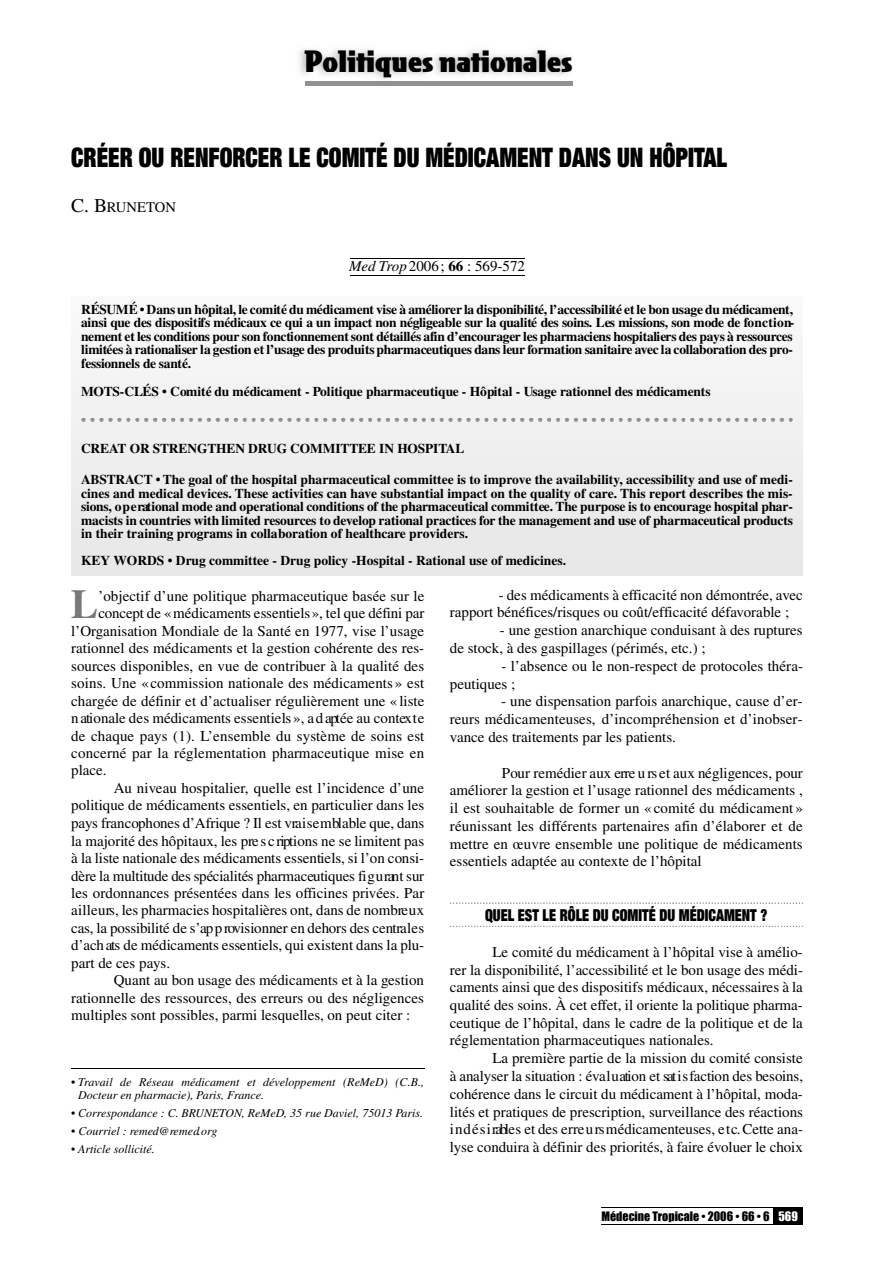
<style>
.page{position:relative;width:893px;height:1263px;background:#fff}
.page>*{position:absolute;margin:0;border:0;box-sizing:border-box;transform-origin:0 0}
.t1{font:700 40.95px "Times";color:#797979}
.t2{font:900 expanded 27px "Helvetica Neue";color:#000;scale:.85 1}
.t3{font:27px "Freshet";color:#000}
.t4{font:900 expanded 16.5px "Helvetica Neue";color:#000;scale:.85 1}
.t5{font:15px/17.9px "Times";color:#000;text-align:justify}
.t6{font:15px "Times";letter-spacing:-.02em;color:#000}
.t7{font:14.55px "Times";color:#000}
.t8{font:700 13.5px/13.5px "Times";letter-spacing:-.015em;color:#000}
.t9{font:italic 12px/13.4px "Times";color:#000}
.t10{font:12px "Impact";color:#000}
.s1{font-size:19.5px}
.s2{font-style:italic}
.s3{font-weight:700}
.s4{color:#fff}
</style>
<div class="page">
<hr style="left:601px;top:1207px;width:201px;height:1px;background:#000">
<hr style="left:601px;top:1224px;width:201px;height:1px;background:#000">
<div style="left:773px;top:1208px;width:29px;height:17px;background:#000"></div>
<hr style="left:305px;top:81px;width:267px;height:4px;background:#919191">
<svg style="left:450px;top:903px;width:352px;height:1px"></svg>
<svg style="left:450px;top:926px;width:352px;height:1px"></svg>
<div style="left:81px;top:314px;width:711px;height:262px;background:#efefef"></div>
<hr style="left:71px;top:1068px;width:353px;height:1px;background:#000">
<hr style="left:350px;top:258px;width:175px;height:1px;background:#000">
<hr style="left:350px;top:275px;width:175px;height:1px;background:#000">
<h2 class="t3" style="left:305px;top:44px;width:269px">Politiques nationales</h2>
<h2 class="t2" style="left:71px;top:148px;width:773px">CRÉER OU RENFORCER LE COMITÉ DU MÉDICAMENT DANS UN HÔPITAL</h2>
<p class="t7" style="left:71px;top:202px;width:106px"><span class="s1">C. B</span>RUNETON</p>
<p class="t5" style="left:349px;top:259px;width:177px"><span class="s2">Med Trop</span> 2006; <span class="s3">66</span> : 569-572</p>
<p class="t8" style="left:81px;top:304px;width:715px">RÉSUMÉ • Dans un hôpital, le comité du médicament vise à améliorer la disponibilité, l’accessibilité et le bon usage du médicament, ainsi que des dispositifs médicaux ce qui a un impact non néglige able sur la qualité des soins. Les missions, son mode de fo n c tio n&shy;nement et les conditions pour son fonctionnement sont détaillés afin d’encourager les pharmaciens hospitaliers des pays à re sso u rc e s limitées à rationaliser la gestion et l’usage des produitspharmaceutiques dans leur fo rm ation sanitaire avec la collab o ration des pro&shy;fessionnels de santé.</p>
<p class="t8" style="left:81px;top:386px;width:631px">M OTS-CLÉS • Comité du médicament - Politique pharmaceutique - Hôpital - Usage rationnel des médicaments</p>
<p class="t8" style="left:81px;top:443px;width:385px">C R E AT OR STRENGTHEN DRU G COMMITTEE IN HOSPITAL</p>
<p class="t8" style="left:81px;top:474px;width:713px;text-align:justify">A B S T R ACT • The goal of the hospital pharmaceutical committee is to improve the availability, accessibility and use of medi&shy;cines and medical devices. These activities can have substantial impact on the quality of care. This report describes the mis&shy;s io n s , o p e rational mode and operational conditions of the pharmaceutical committee. The purpose is to encourage hospital phar&shy;macists in countries with limited re s o u rces to develop rational practices for the management and use of pharmaceutical pro d u c ts in their training programs in collaboration of healthcare providers.</p>
<p class="t8" style="left:81px;top:555px;width:486px">KEY WORDS • Drug committee - Drug policy -Hospital - Rational use of medicines.</p>
<h1 class="t1" style="left:71px;top:589px;width:29px">L</h1>
<p class="t5" style="left:98px;top:588px;width:327px">’objectif d’une politique pharmaceutique basée sur le</p>
<p class="t5" style="left:98px;top:606px;width:327px">c o n c ept de «médicaments essentiels» , tel que défini par</p>
<p class="t5" style="left:71px;top:623px;width:354px">l’Organisation Mondiale de la Santé en 1977, vise l’usage</p>
<p class="t5" style="left:71px;top:640px;width:354px">rationnel des médicaments et la gestion cohérente des res-</p>
<p class="t5" style="left:71px;top:658px;width:354px">sources disponibles, en vue de contribuer à la qualité des</p>
<p class="t5" style="left:71px;top:675px;width:354px">soins. Une «commission nationale des médicaments» est</p>
<p class="t5" style="left:71px;top:693px;width:354px">chargée de définir et d’actualiser régulièrement une « liste</p>
<p class="t5" style="left:71px;top:711px;width:354px">n ationale des médicaments essentiels» , a d aptée au contex te</p>
<p class="t5" style="left:71px;top:728px;width:354px">de chaque pays (1). L’ensemble du système de soins est</p>
<p class="t5" style="left:71px;top:746px;width:354px">concerné par la réglementation pharmaceutique mise en</p>
<p class="t5" style="left:71px;top:763px;width:37px">place.</p>
<p class="t5" style="left:114px;top:781px;width:312px">Au niveau hospitalier, quelle est l’incidence d’une</p>
<p class="t5" style="left:71px;top:798px;width:354px">politique de médicaments essentiels, en particulier dans les</p>
<p class="t6" style="left:71px;top:818px;width:354px">p ays francophones d’Afrique ? Il est vra is e m blable que, d a n s</p>
<p class="t5" style="left:71px;top:833px;width:354px">la majorité des hôpitaux, les pre s c riptions ne se limitent pas</p>
<p class="t5" style="left:71px;top:850px;width:354px">à la liste nationale des médicaments essentiels, si l’on consi-</p>
<p class="t5" style="left:71px;top:868px;width:354px">d è re la multitude des spécialités pharmaceutiques fi g u rant sur</p>
<p class="t5" style="left:71px;top:885px;width:354px">les ordonnances présentées dans les officines privées. Par</p>
<p class="t5" style="left:71px;top:903px;width:354px">a ille u rs , les pharmacies hospitalières ont, dans de nombre u x</p>
<p class="t5" style="left:71px;top:920px;width:354px">c a s , la possibilité de s’ap p rovisionner en dehors des centra le s</p>
<p class="t5" style="left:71px;top:938px;width:354px">d ’a ch ats de médicaments essentiels, qui existent dans la plu-</p>
<p class="t5" style="left:71px;top:955px;width:100px">part de ces pays.</p>
<p class="t5" style="left:114px;top:973px;width:312px">Quant au bon usage des médicaments et à la gestion</p>
<p class="t5" style="left:71px;top:990px;width:354px">rationnelle des ressources, des erreurs ou des négligences</p>
<p class="t5" style="left:71px;top:1008px;width:340px">multiples sont possibles, parmi lesquelles, on peut citer :</p>
<p class="t9" style="left:78px;top:1077px;width:347px;text-indent:-7px">• Travail de Réseau médicament et développement (ReMeD) (C.B.,<br>Docteur en pharmacie), Paris, France.</p>
<p class="t9" style="left:71px;top:1108px;width:353px">• Correspondance : C . B RU N E TO N, ReMeD, 35 rue Daviel, 75013 Paris.</p>
<p class="t9" style="left:71px;top:1126px;width:147px">• Courriel : re m e d @ re m e d.o rg</p>
<p class="t9" style="left:71px;top:1143px;width:85px">• Article sollicité.</p>
<p class="t5" style="left:450px;top:587px;width:354px;text-indent:49px">- des médicaments à efficacité non démontrée, ave c rapport bénéfices/risques ou coût/efficacité défavorable ;</p>
<p class="t5" style="left:450px;top:623px;width:354px;text-indent:50px">- une gestion anarchique conduisant à des ruptures de stock, à des gaspillages (périmés, etc.) ;</p>
<p class="t5" style="left:450px;top:658px;width:354px;text-indent:51px">- l’absence ou le non-respect de protocoles théra&shy;peutiques ;</p>
<p class="t5" style="left:450px;top:694px;width:354px;text-indent:51px">- une dispensation parfois anarchique, cause d’er&shy;reurs médicamenteuses, d’incompréhension et d’inobser&shy;vance des traitements par les patients.</p>
<p class="t5" style="left:450px;top:765px;width:354px;text-indent:52px">Pour remédier aux erre u rs et aux néglige n c e s , p o u r améliorer la gestion et l’usage rationnel des médicaments , il est souhaitable de former un « comité du médicament » réunissant les différents partenaires afin d’élaborer et de mettre en œuvre ensemble une politique de médicaments essentiels adaptée au contexte de l’hôpital</p>
<p class="t4" style="left:485px;top:909px;width:333px">QUEL EST LE RÔLE DU COMITÉ DU MÉDICAMENT ?</p>
<p class="t5" style="left:450px;top:944px;width:354px;text-indent:42px">Le comité du médicament à l’hôpital vise à amélio&shy;rer la disponibilité, l’accessibilité et le bon usage des médi&shy;caments ainsi que des dispositifs médicaux, n é c e s s a ires à la qualité des soins. À cet effet, il oriente la politique pharma&shy;ceutique de l’hôpital, dans le cadre de la politique et de la réglementation pharmaceutiques nationales.</p>
<p class="t5" style="left:450px;top:1051px;width:355px;text-indent:42px">La première partie de la mission du comité consiste à analyser la situation : é va lu ation et sat i s faction des besoins, cohérence dans le circuit du médicament à l’hôpital, moda&shy;lités et pratiques de prescription, surveillance des réactions i n d é s i rables et des erre u rs médicamenteuses, e t c.Cette ana&shy;lyse conduira à définir des priorités, à faire évoluer le choix</p>
<p class="t10" style="left:601px;top:1209px;width:198px">Médecine Tropicale • 2006 • 66 • 6 <span class="s4">569</span></p>
</div>
